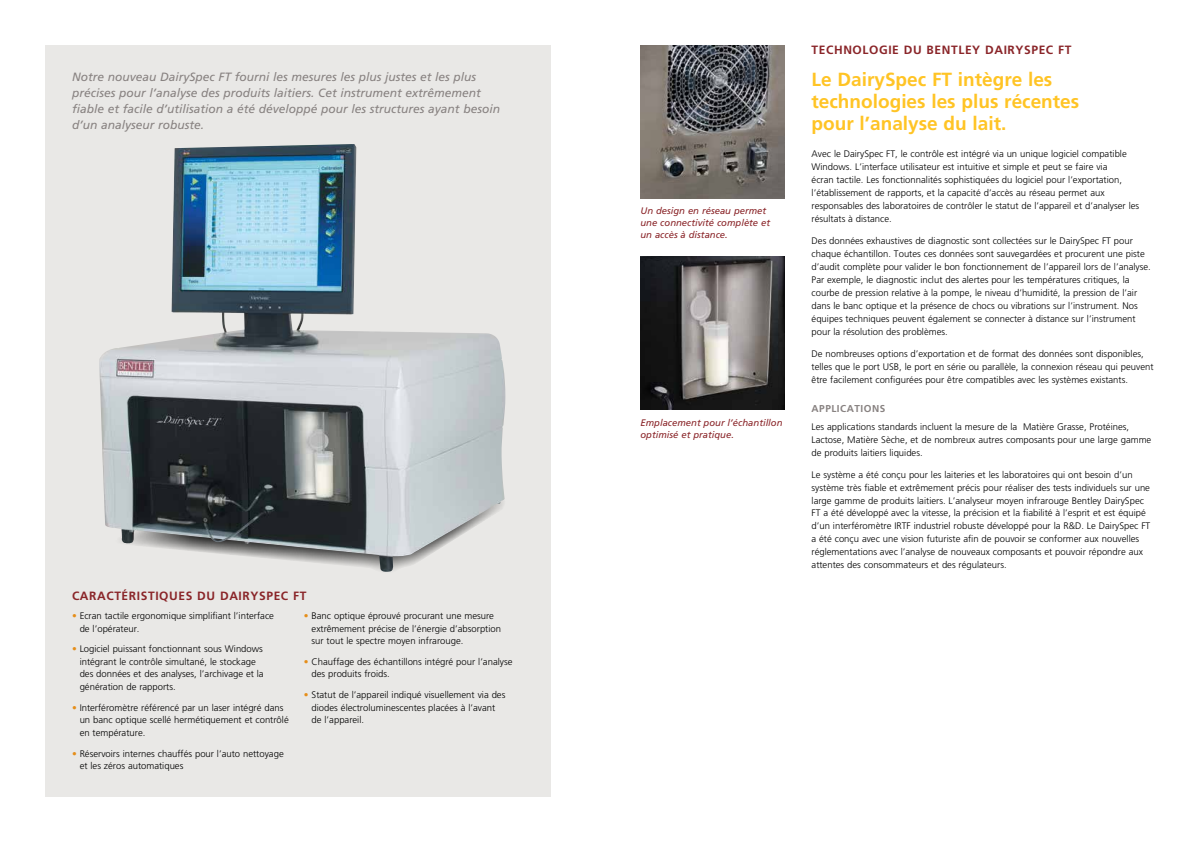
<style>
.page{position:relative;width:1191px;height:842px;background:#fff}
.page>*{position:absolute;margin:0;border:0;box-sizing:border-box;transform-origin:0 0}
.t1{font:700 19px/22px "Frutiger LT Std";color:#ffc425}
.t2{font:italic 12px/16px "Frutiger LT Std";color:#888281}
.t3{font:700 12px "Frutiger LT Std";letter-spacing:.05em;color:#8a2529}
.t4{font:700 10px "Frutiger LT Std";letter-spacing:.05em;color:#888281}
.t5{font:300 9.5px/13px "Frutiger LT Std";color:#000}
.t6{font:italic 9.5px/12px "Frutiger LT Std";color:#8a2529}
.s1{color:#e58e1a}
</style>
<div class="page">
<div style="left:45px;top:45px;width:505px;height:752px;background:#e9e8e6"></div>
<img style="left:640px;top:45px;width:144px;height:153px">
<img style="left:640px;top:256px;width:144px;height:154px">
<img style="left:99px;top:144px;width:406px;height:428px">
<p class="t3" style="left:811px;top:43px;width:261px">TECHNOLOGIE DU BENTLEY DAIRYSPEC FT</p>
<p class="t2" style="left:72px;top:69px;width:429px">Notre nouveau DairySpec FT fourni les mesures les plus justes et les plus précises pour l’analyse des produits laitiers. Cet instrument extrêmement fiable et facile d’utilisation a été développé pour les structures ayant besoin d’un analyseur robuste.</p>
<h1 class="t1" style="left:811px;top:69px;width:269px">Le DairySpec FT intègre les technologies les plus récentes pour l’analyse du lait.</h1>
<p class="t5" style="left:811px;top:147px;width:329px">Avec le DairySpec FT, le contrôle est intégré via un unique logiciel compatible Windows. L’interface utilisateur est intuitive et simple et peut se faire via<br>écran tactile. Les fonctionnalités sophistiquées du logiciel pour l’exportation, l’établissement de rapports, et la capacité d’accès au réseau permet aux responsables des laboratoires de contrôler le statut de l’appareil et d’analyser les résultats à distance.</p>
<p class="t5" style="left:811px;top:234px;width:341px">Des données exhaustives de diagnostic sont collectées sur le DairySpec FT pour chaque échantillon. Toutes ces données sont sauvegardées et procurent une piste d’audit complète pour valider le bon fonctionnement de l’appareil lors de l’analyse.<br>Par exemple, le diagnostic inclut des alertes pour les températures critiques, la courbe de pression relative à la pompe, le niveau d’humidité, la pression de l’air dans le banc optique et la présence de chocs ou vibrations sur l’instrument. Nos équipes techniques peuvent également se connecter à distance sur l’instrument pour la résolution des problèmes.</p>
<p class="t5" style="left:811px;top:347px;width:343px">De nombreuses options d’exportation et de format des données sont disponibles, telles que le port USB, le port en série ou parallèle, la connexion réseau qui peuvent être facilement configurées pour être compatibles avec les systèmes existants.</p>
<p class="t4" style="left:811px;top:403px;width:75px">APPLICATIONS</p>
<p class="t5" style="left:811px;top:420px;width:341px">Les applications standards incluent la mesure de la Matière Grasse, Protéines,<br>Lactose, Matière Sèche, et de nombreux autres composants pour une large gamme de produits laitiers liquides.</p>
<p class="t5" style="left:811px;top:468px;width:340px">Le système a été conçu pour les laiteries et les laboratoires qui ont besoin d’un système très fiable et extrêmement précis pour réaliser des tests individuels sur une large gamme de produits laitiers. L’analyseur moyen infrarouge Bentley DairySpec FT a été développé avec la vitesse, la précision et la fiabilité à l’esprit et est équipé d’un interféromètre IRTF industriel robuste développé pour la R&amp;D. Le DairySpec FT a été conçu avec une vision futuriste afin de pouvoir se conformer aux nouvelles réglementations avec l’analyse de nouveaux composants et pouvoir répondre aux attentes des consommateurs et des régulateurs.</p>
<p class="t6" style="left:640px;top:205px;width:131px">Un design en réseau permet une connectivité complète et un accès à distance.</p>
<p class="t6" style="left:640px;top:416px;width:144px">Emplacement pour l’échantillon optimisé et pratique.</p>
<p class="t3" style="left:72px;top:589px;width:236px">CARACTÉRISTIQUES DU DAIRYSPEC FT</p>
<p class="t5" style="left:80px;top:610px;width:196px;line-height:12.5px;text-indent:-8px"><span class="s1">•</span> Ecran tactile ergonomique simplifiant l’interface de l’opérateur.</p>
<p class="t5" style="left:80px;top:643px;width:185px;line-height:12.5px;text-indent:-8px"><span class="s1">•</span> Logiciel puissant fonctionnant sous Windows intégrant le contrôle simultané, le stockage des données et des analyses, l’archivage et la génération de rapports.</p>
<p class="t5" style="left:80px;top:701px;width:211px;line-height:12.5px;text-indent:-8px"><span class="s1">•</span> Interféromètre référencé par un laser intégré dans un banc optique scellé hermétiquement et contrôlé en température.</p>
<p class="t5" style="left:80px;top:747px;width:206px;line-height:12.5px;text-indent:-8px"><span class="s1">•</span> Réservoirs internes chauffés pour l’auto nettoyage et les zéros automatiques</p>
<p class="t5" style="left:311px;top:610px;width:191px;line-height:12.5px;text-indent:-8px"><span class="s1">•</span> Banc optique éprouvé procurant une mesure extrêmement précise de l’énergie d’absorption sur tout le spectre moyen infrarouge.</p>
<p class="t5" style="left:311px;top:656px;width:202px;line-height:12.5px;text-indent:-8px"><span class="s1">•</span> Chauffage des échantillons intégré pour l’analyse des produits froids.</p>
<p class="t5" style="left:311px;top:689px;width:195px;line-height:12.5px;text-indent:-8px"><span class="s1">•</span> Statut de l’appareil indiqué visuellement via des diodes électroluminescentes placées à l’avant de l’appareil.</p>
</div>
